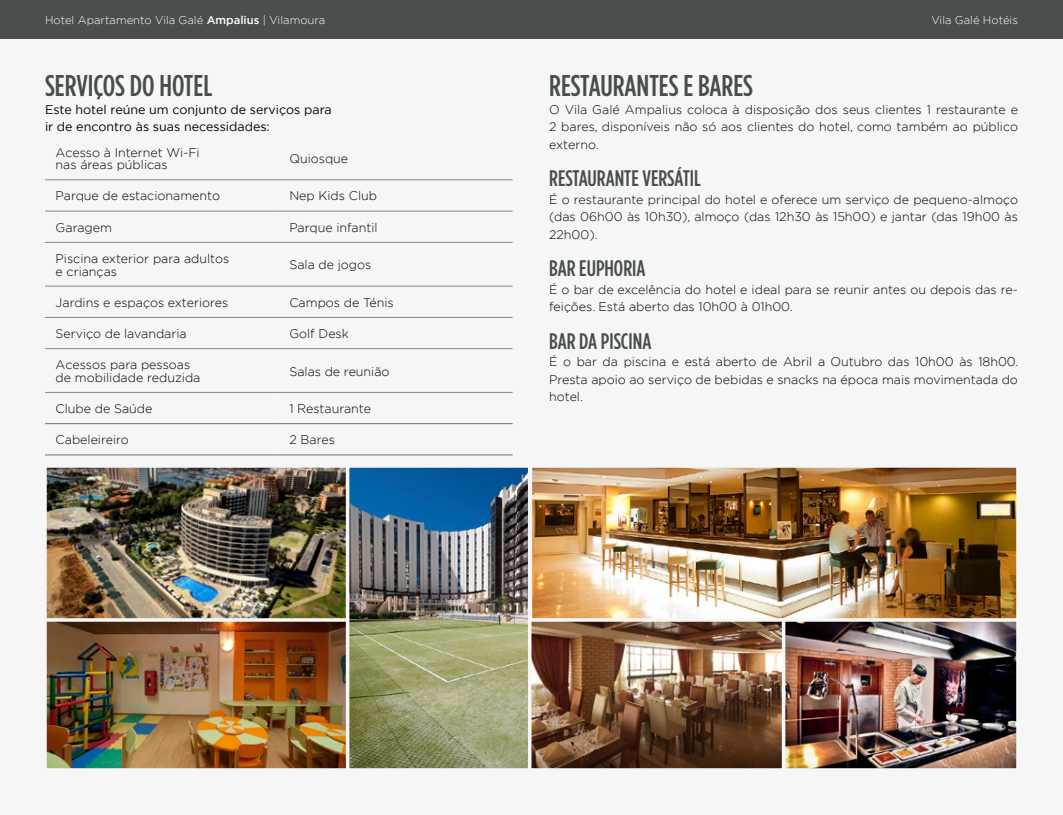
<style>
.page{position:relative;width:1063px;height:815px;background:#f6f6f6}
.page>*{position:absolute;margin:0;border:0;box-sizing:border-box;transform-origin:0 0}
.t1{font:500 30px "Gotham Condensed";color:#474c4e}
.t2{font:500 22.5px "Gotham Condensed";color:#474c4e}
.t3{font:300 12.5px/17.5px "Gotham";color:#000}
.t4{font:12.5px/17.5px "Gotham";color:#000}
.t5{font:300 11.25px "Gotham";color:#fff}
.s1{font-weight:500}
</style>
<div class="page">
<div style="left:0;top:0;width:1063px;height:38px;background:#4a4e4f"></div>
<img style="left:48px;top:469px;width:298px;height:149px">
<div style="left:43px;top:464px;width:488px;height:163px;border:4px solid #f6f6f6"></div>
<img style="left:48px;top:623px;width:298px;height:144px">
<div style="left:43px;top:618px;width:311px;height:154px;border:4px solid #f6f6f6"></div>
<img style="left:534px;top:469px;width:481px;height:149px">
<div style="left:529px;top:464px;width:491px;height:162px;border:4px solid #f6f6f6"></div>
<img style="left:785px;top:623px;width:230px;height:144px">
<div style="left:780px;top:618px;width:240px;height:154px;border:4px solid #f6f6f6"></div>
<hr style="left:45px;top:317px;width:234px;height:1px;background:#878787">
<hr style="left:279px;top:317px;width:234px;height:1px;background:#878787">
<hr style="left:45px;top:286px;width:234px;height:1px;background:#878787">
<hr style="left:279px;top:286px;width:234px;height:1px;background:#878787">
<hr style="left:45px;top:242px;width:234px;height:1px;background:#878787">
<hr style="left:279px;top:242px;width:234px;height:1px;background:#878787">
<hr style="left:45px;top:211px;width:234px;height:1px;background:#878787">
<hr style="left:279px;top:211px;width:234px;height:1px;background:#878787">
<hr style="left:45px;top:180px;width:234px;height:1px;background:#878787">
<hr style="left:279px;top:180px;width:234px;height:1px;background:#878787">
<hr style="left:45px;top:348px;width:234px;height:1px;background:#878787">
<hr style="left:279px;top:348px;width:234px;height:1px;background:#878787">
<hr style="left:45px;top:455px;width:234px;height:1px;background:#706f6f">
<hr style="left:279px;top:455px;width:234px;height:1px;background:#706f6f">
<hr style="left:45px;top:423px;width:234px;height:1px;background:#706f6f">
<hr style="left:279px;top:423px;width:234px;height:1px;background:#706f6f">
<hr style="left:45px;top:392px;width:234px;height:1px;background:#878787">
<hr style="left:279px;top:392px;width:234px;height:1px;background:#878787">
<img style="left:531px;top:623px;width:249px;height:144px">
<div style="left:511px;top:618px;width:274px;height:154px;border:4px solid #f6f6f6"></div>
<img style="left:351px;top:469px;width:175px;height:298px">
<div style="left:346px;top:464px;width:185px;height:308px;border:4px solid #f6f6f6"></div>
<p class="t5" style="left:45px;top:13px;width:282px">Hotel Apartamento Vila Galé <span class="s1">Ampalius</span> | Vilamoura</p>
<p class="t5" style="left:931px;top:13px;width:88px">Vila Galé Hotéis</p>
<h1 class="t1" style="left:45px;top:68px;width:169px">SERVIÇOS DO HOTEL</h1>
<p class="t4" style="left:45px;top:100px;width:288px">Este hotel reúne um conjunto de serviços para ir de encontro às suas necessidades:</p>
<p class="t3" style="left:56px;top:146px;width:146px;line-height:12.5px">Acesso à Internet Wi-Fi nas áreas públicas</p>
<p class="t3" style="left:289px;top:149px;width:60px">Quiosque</p>
<p class="t3" style="left:56px;top:187px;width:166px">Parque de estacionamento</p>
<p class="t3" style="left:289px;top:187px;width:89px">Nep Kids Club</p>
<p class="t3" style="left:56px;top:218px;width:58px">Garagem</p>
<p class="t3" style="left:289px;top:218px;width:90px">Parque infantil</p>
<p class="t3" style="left:56px;top:252px;width:175px;line-height:12.5px">Piscina exterior para adultos e crianças</p>
<p class="t3" style="left:289px;top:256px;width:83px">Sala de jogos</p>
<p class="t3" style="left:56px;top:293px;width:174px">Jardins e espaços exteriores</p>
<p class="t3" style="left:289px;top:293px;width:106px">Campos de Ténis</p>
<p class="t3" style="left:56px;top:325px;width:133px">Serviço de lavandaria</p>
<p class="t3" style="left:289px;top:325px;width:61px">Golf Desk</p>
<p class="t3" style="left:56px;top:358px;width:146px;line-height:12.5px">Acessos para pessoas de mobilidade reduzida</p>
<p class="t3" style="left:289px;top:362px;width:102px">Salas de reunião</p>
<p class="t3" style="left:56px;top:400px;width:98px">Clube de Saúde</p>
<p class="t3" style="left:289px;top:400px;width:83px">1 Restaurante</p>
<p class="t3" style="left:56px;top:431px;width:75px">Cabeleireiro</p>
<p class="t3" style="left:289px;top:431px;width:47px">2 Bares</p>
<h1 class="t1" style="left:549px;top:68px;width:205px">RESTAURANTES E BARES</h1>
<p class="t3" style="left:549px;top:100px;width:470px;text-align:justify">O Vila Galé Ampalius coloca à disposição dos seus clientes 1 restaurante e 2 bares, disponíveis não só aos clientes do hotel, como também ao público externo.</p>
<h2 class="t2" style="left:549px;top:165px;width:153px">RESTAURANTE VERSÁTIL</h2>
<p class="t3" style="left:549px;top:190px;width:470px;text-align:justify">É o restaurante principal do hotel e oferece um serviço de pequeno-almoço (das 06h00 às 10h30), almoço (das 12h30 às 15h00) e jantar (das 19h00 às 22h00).</p>
<h2 class="t2" style="left:549px;top:255px;width:98px">BAR EUPHORIA</h2>
<p class="t3" style="left:549px;top:280px;width:470px">É o bar de excelência do hotel e ideal para se reunir antes ou depois das re&shy;feições. Está aberto das 10h00 à 01h00.</p>
<h2 class="t2" style="left:549px;top:328px;width:104px">BAR DA PISCINA</h2>
<p class="t3" style="left:549px;top:353px;width:471px;text-align:justify">É o bar da piscina e está aberto de Abril a Outubro das 10h00 às 18h00.<br>Presta apoio ao serviço de bebidas e snacks na época mais movimentada do hotel.</p>
</div>
